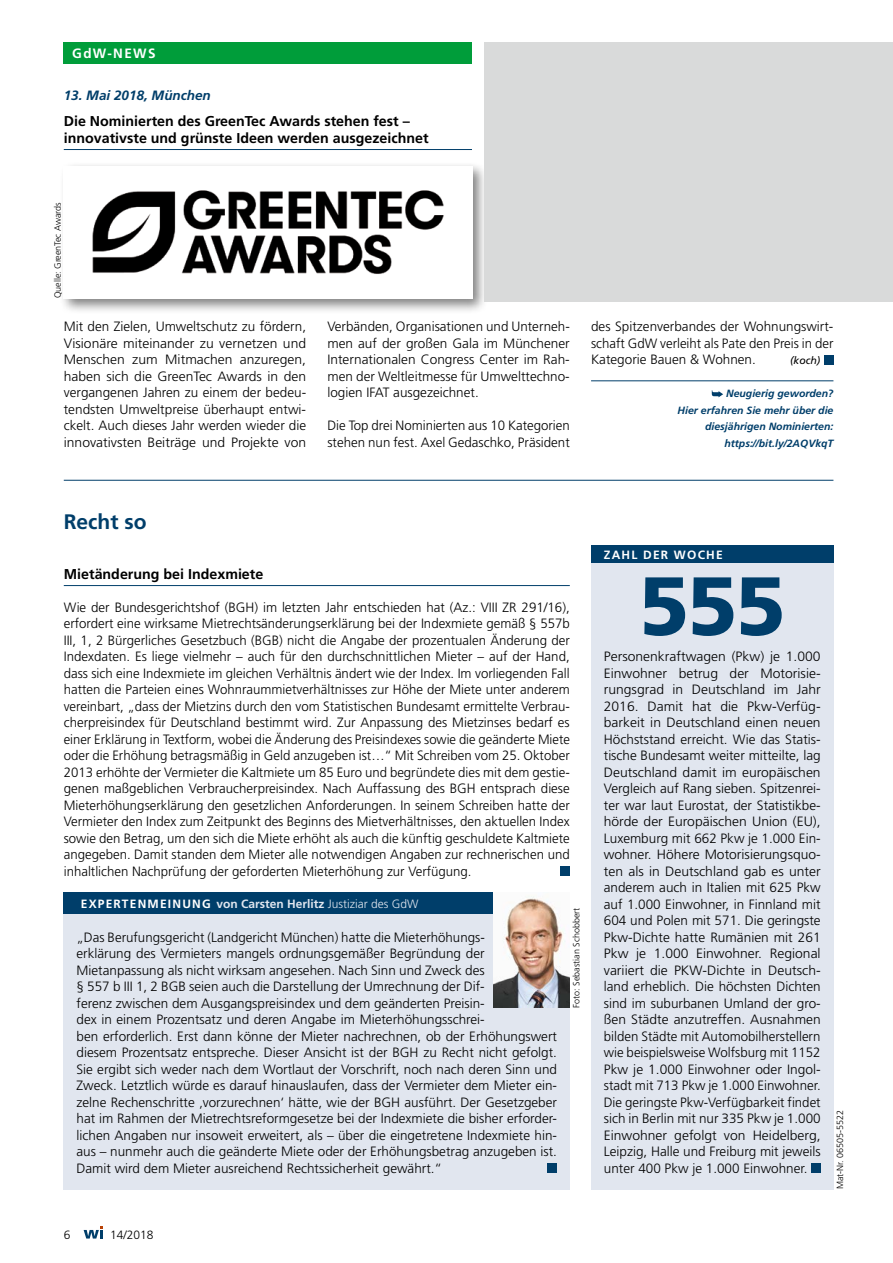
<style>
.page{position:relative;width:893px;height:1263px;background:#fff}
.page>*{position:absolute;margin:0;border:0;box-sizing:border-box;transform-origin:0 0}
.t1{font:900 82.5px "Frutiger";color:#003e6a}
.t2{font:700 21px "Frutiger";color:#003e6a}
.t3{font:700 14.25px/17.1px "Frutiger";color:#000}
.t4{font:300 13.5px/16.5px "Frutiger";color:#000;text-align:justify}
.t5{font:italic 700 13.5px "Frutiger";color:#003e6a}
.t6{font:700 13.5px "Frutiger";letter-spacing:.1em;color:#fff}
.t7{font:700 12px "Frutiger";letter-spacing:.04em;color:#e1e6ef}
.t8{font:700 12px "Frutiger";letter-spacing:.1em;color:#fff}
.t9{font:300 12px "Frutiger";color:#000}
.t10{font:italic 700 10.5px/16.5px "Frutiger";color:#003e6a;text-align:right}
.t11{font:italic 10.5px "Frutiger";color:#000}
.t12{font:300 9px "Frutiger";color:#000}
.s1{color:#fff}
.s2{font-weight:300}
</style>
<div class="page">
<div style="left:59px;top:162px;width:429px;height:152px;background:#000;opacity:.5"></div>
<img style="left:64px;top:166px;width:408px;height:132px">
<div style="left:64px;top:43px;width:408px;height:21px;background:#009d3a"></div>
<div style="left:485px;top:43px;width:408px;height:259px;background:#d9dada"></div>
<hr style="left:64px;top:585px;width:506px;height:1px;background:#003e6a">
<div style="left:591px;top:548px;width:242px;height:641px;background:#e1e6ef"></div>
<div style="left:591px;top:546px;width:242px;height:17px;background:#003e6a"></div>
<div style="left:811px;top:1163px;width:10px;height:10px;background:#003e6a"></div>
<hr style="left:64px;top:480px;width:769px;height:1px;background:#003e6a">
<hr style="left:591px;top:380px;width:242px;height:1px;background:#003e6a">
<div style="left:824px;top:355px;width:9px;height:9px;background:#003e6a"></div>
<svg style="left:712px;top:390px;width:11px;height:7px"></svg>
<div style="left:64px;top:892px;width:506px;height:297px;background:#e1e6ef"></div>
<div style="left:548px;top:1163px;width:9px;height:10px;background:#003e6a"></div>
<div style="left:64px;top:892px;width:506px;height:22px;background:#003e6a"></div>
<img style="left:493px;top:892px;width:77px;height:116px">
<div style="left:560px;top:866px;width:10px;height:10px;background:#003e6a"></div>
<hr style="left:64px;top:149px;width:408px;height:1px;background:#003e6a">
<svg style="left:84px;top:1226px;width:19px;height:12px"></svg>
<p class="t6" style="left:72px;top:46px;width:85px">GdW-NEWS</p>
<p class="t5" style="left:64px;top:87px;width:149px">13. Mai 2018, München</p>
<p class="t3" style="left:64px;top:112px;width:366px">Die Nominierten des GreenTec Awards stehen fest – innovativste und grünste Ideen werden ausgezeichnet</p>
<p class="t12" style="left:52px;top:298px;width:98px;rotate:-90deg">Quelle: GreenTec Awards</p>
<p class="t4" style="left:64px;top:319px;width:244px">Mit den Zielen, Umweltschutz zu fördern, Visionäre miteinander zu vernetzen und Menschen zum Mitmachen anzuregen, haben sich die GreenTec Awards in den vergangenen Jahren zu einem der bedeu&shy;tendsten Umweltpreise überhaupt entwi&shy;ckelt. Auch dieses Jahr werden wieder die innovativsten Beiträge und Projekte von</p>
<p class="t4" style="left:327px;top:319px;width:244px">Verbänden, Organisationen und Unterneh&shy;men auf der großen Gala im Münchener Internationalen Congress Center im Rah&shy;men der Weltleitmesse für Umwelttechno&shy;logien IFAT ausgezeichnet.</p>
<p class="t4" style="left:327px;top:418px;width:244px">Die Top drei Nominierten aus 10 Kategorien stehen nun fest. Axel Gedaschko, Präsident</p>
<p class="t4" style="left:591px;top:319px;width:244px">des Spitzenverbandes der Wohnungswirt&shy;schaft GdW verleiht als Pate den Preis in der Kategorie Bauen &amp; Wohnen.</p>
<p class="t11" style="left:790px;top:355px;width:32px">(koch)</p>
<p class="t10" style="left:678px;top:385px;width:157px">Neugierig geworden?<br>Hier erfahren Sie mehr über die diesjährigen Nominierten: https://bit.ly/2AQVkqT</p>
<h2 class="t2" style="left:64px;top:510px;width:84px">Recht so</h2>
<p class="t3" style="left:64px;top:565px;width:201px">Mietänderung bei Indexmiete</p>
<p class="t4" style="left:64px;top:599px;width:508px">Wie der Bundesgerichtshof (BGH) im letzten Jahr entschieden hat (Az.: VIII ZR 291/16), erfordert eine wirksame Mietrechtsänderungserklärung bei der Indexmiete gemäß § 557b III, 1, 2 Bürgerliches Gesetzbuch (BGB) nicht die Angabe der prozentualen Änderung der Indexdaten. Es liege vielmehr – auch für den durchschnittlichen Mieter – auf der Hand, dass sich eine Indexmiete im gleichen Verhältnis ändert wie der Index. Im vorliegenden Fall hatten die Parteien eines Wohnraummietverhältnisses zur Höhe der Miete unter anderem vereinbart, „dass der Mietzins durch den vom Statistischen Bundesamt ermittelte Verbrau&shy;cherpreisindex für Deutschland bestimmt wird. Zur Anpassung des Mietzinses bedarf es einer Erklärung in Textform, wobei die Änderung des Preisindexes sowie die geänderte Miete oder die Erhöhung betragsmäßig in Geld anzugeben ist…“ Mit Schreiben vom 25. Oktober 2013 erhöhte der Vermieter die Kaltmiete um 85 Euro und begründete dies mit dem gestie&shy;genen maßgeblichen Verbraucherpreisindex. Nach Auffassung des BGH entsprach diese Mieterhöhungserklärung den gesetzlichen Anforderungen. In seinem Schreiben hatte der Vermieter den Index zum Zeitpunkt des Beginns des Mietverhältnisses, den aktuellen Index sowie den Betrag, um den sich die Miete erhöht als auch die künftig geschuldete Kaltmiete angegeben. Damit standen dem Mieter alle notwendigen Angaben zur rechnerischen und inhaltlichen Nachprüfung der geforderten Mieterhöhung zur Verfügung.</p>
<p class="t7" style="left:81px;top:896px;width:339px"><span class="s1">EXPERTENMEINUNG</span> von Carsten Herlitz <span class="s2">Justiziar des GdW</span></p>
<p class="t4" style="left:77px;top:929px;width:482px;text-align:left">„Das Berufungsgericht (Landgericht München) hatte die Mieterhöhungs-<br>erklärung des Vermieters mangels ordnungsgemäßer Begründung der Mietanpassung als nicht wirksam angesehen. Nach Sinn und Zweck des<br>§ 557 b III 1, 2 BGB seien auch die Darstellung der Umrechnung der Dif-<br>ferenz zwischen dem Ausgangspreisindex und dem geänderten Preisin-<br>dex in einem Prozentsatz und deren Angabe im Mieterhöhungsschrei-<br>ben erforderlich. Erst dann könne der Mieter nachrechnen, ob der Erhöhungswert diesem Prozentsatz entspreche. Dieser Ansicht ist der BGH zu Recht nicht gefolgt.<br>Sie ergibt sich weder nach dem Wortlaut der Vorschrift, noch nach deren Sinn und Zweck. Letztlich würde es darauf hinauslaufen, dass der Vermieter dem Mieter ein&shy;zelne Rechenschritte ‚vorzurechnen‘ hätte, wie der BGH ausführt. Der Gesetzgeber hat im Rahmen der Mietrechtsreformgesetze bei der Indexmiete die bisher erforder&shy;lichen Angaben nur insoweit erweitert, als – über die eingetretene Indexmiete hin&shy;aus – nunmehr auch die geänderte Miete oder der Erhöhungsbetrag anzugeben ist.<br>Damit wird dem Mieter ausreichend Rechtssicherheit gewährt.“</p>
<p class="t12" style="left:571px;top:1008px;width:102px;rotate:-90deg">Foto: Sebastian Schobbert</p>
<p class="t9" style="left:64px;top:1227px;width:8px">6</p>
<p class="t9" style="left:110px;top:1227px;width:45px">14/2018</p>
<p class="t8" style="left:604px;top:548px;width:120px">ZAHL DER WOCHE</p>
<h1 class="t1" style="left:639px;top:556px;width:149px">555</h1>
<p class="t4" style="left:604px;top:649px;width:218px">Personenkraftwagen (Pkw) je 1.000<br>Einwohner betrug der Motorisie&shy;rungsgrad in Deutschland im Jahr 2016. Damit hat die Pkw-Verfüg&shy;barkeit in Deutschland einen neuen Höchststand erreicht. Wie das Statis&shy;tische Bundesamt weiter mitteilte, lag Deutschland damit im europäischen Vergleich auf Rang sieben. Spitzenrei&shy;ter war laut Eurostat, der Statistikbe&shy;hörde der Europäischen Union (EU), Luxemburg mit 662 Pkw je 1.000 Ein&shy;wohner. Höhere Motorisierungsquo&shy;ten als in Deutschland gab es unter anderem auch in Italien mit 625 Pkw auf 1.000 Einwohner, in Finnland mit 604 und Polen mit 571. Die geringste Pkw-Dichte hatte Rumänien mit 261<br>Pkw je 1.000 Einwohner. Regional variiert die PKW-Dichte in Deutsch&shy;land erheblich. Die höchsten Dichten sind im suburbanen Umland der gro&shy;ßen Städte anzutreffen. Ausnahmen bilden Städte mit Automobilherstellern wie beispielsweise Wolfsburg mit 1152<br>Pkw je 1.000 Einwohner oder Ingol&shy;stadt mit 713 Pkw je 1.000 Einwohner.<br>Die geringste Pkw-Verfügbarkeit findet sich in Berlin mit nur 335 Pkw je 1.000<br>Einwohner gefolgt von Heidelberg, Leipzig, Halle und Freiburg mit jeweils unter 400 Pkw je 1.000 Einwohner.</p>
<p class="t12" style="left:835px;top:1189px;width:81px;rotate:-90deg">Mat-Nr. 06505-5522</p>
</div>
